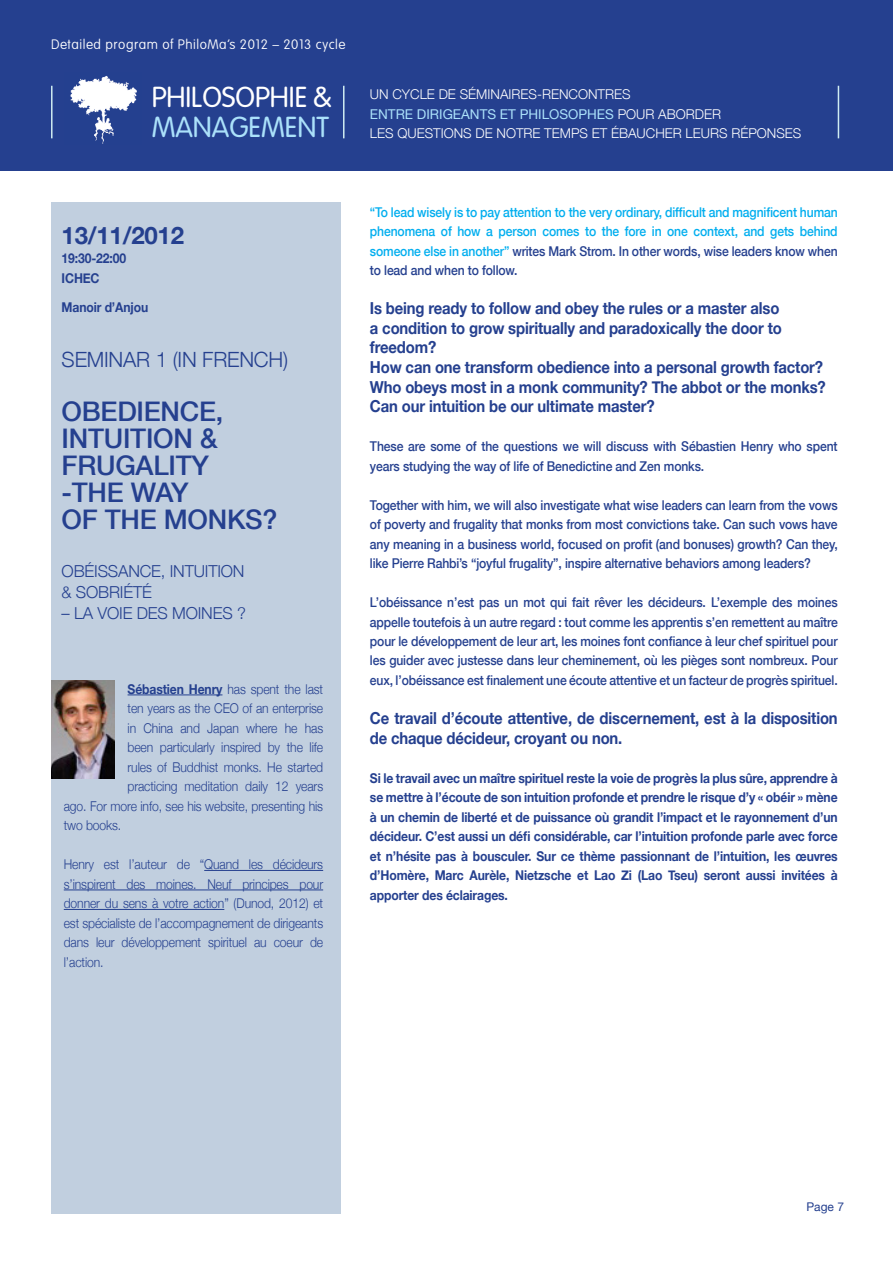
<style>
.page{position:relative;width:893px;height:1263px;background:#fff}
.page>*{position:absolute;margin:0;border:0;box-sizing:border-box;transform-origin:0 0}
.t1{font:300 28.5px "VAG Rounded Std";color:#fff}
.t2{font:300 28.5px "VAG Rounded Std";color:#abe1fa}
.t3{font:500 27px/27px "Helvetica Neue";letter-spacing:-.01em;color:#25408f}
.t4{font:700 24px "Helvetica Neue";letter-spacing:-.01em;color:#25408f}
.t5{font:300 21px "Helvetica Neue";letter-spacing:-.01em;color:#25408f}
.t6{font:700 16.5px/19.5px "Helvetica Neue";letter-spacing:-.01em;color:#25408f;scale:.9 1}
.t7{font:300 16.5px/21px "Helvetica Neue";letter-spacing:-.01em;color:#25408f}
.t8{font:500 13.5px/19.5px "Helvetica Neue";letter-spacing:-.01em;color:#25408f;text-align:justify;scale:.9 1}
.t9{font:700 13.5px/19.5px "Helvetica Neue";letter-spacing:-.01em;color:#25408f;scale:.9 1}
.t10{font:300 13.5px/19.5px "Helvetica Neue";letter-spacing:-.01em;color:#25408f;scale:.9 1}
.t11{font:500 13.5px/19.5px "Helvetica Neue";letter-spacing:-.01em;color:#00aeef;text-align:justify;scale:.9 1}
.t12{font:300 13.5px/19.5px "Helvetica Neue";color:#fff}
.t13{font:100 13.5px "VAG Rounded Std";letter-spacing:.04em;color:#fff}
.t14{font:12px "Helvetica Neue";color:#25408f}
.s1{font-weight:400;color:#abe1fa}
.s2{font-weight:700}
.s3{color:#25408f}
</style>
<div class="page">
<div style="left:51px;top:203px;width:289px;height:1011px;background:#c1cfdf"></div>
<div style="left:0;top:0;width:893px;height:170px;background:#25408f"></div>
<img style="left:70px;top:75px;width:67px;height:69px">
<hr style="left:343px;top:86px;width:1px;height:52px;background:#d0ecf1">
<hr style="left:838px;top:86px;width:1px;height:52px;background:#d0ecf1">
<hr style="left:51px;top:86px;width:2px;height:52px;background:#d0ecf1">
<img style="left:51px;top:680px;width:64px;height:98px">
<hr style="left:128px;top:694px;width:94px;height:1px;background:#25408f">
<hr style="left:204px;top:870px;width:119px;height:1px;background:#25408f">
<hr style="left:64px;top:889px;width:259px;height:1px;background:#25408f">
<hr style="left:64px;top:909px;width:160px;height:1px;background:#25408f">
<p class="t13" style="left:51px;top:36px;width:296px">Detailed program of PhiloMa’s 2012 – 2013 cycle</p>
<h1 class="t1" style="left:152px;top:81px;width:182px">PHILOSOPHIE &amp;</h1>
<h1 class="t2" style="left:152px;top:111px;width:179px">MANAGEMENT</h1>
<p class="t12" style="left:370px;top:84px;width:433px">Un cycle de séminaires-rencontres<br><span class="s1">ENTRE DIRIGEANTS ET PHILOSOPHES</span> pour aborder<br>les questions de notre temps et ébaucher leurs réponses</p>
<h3 class="t4" style="left:62px;top:220px;width:124px">13/11/2012</h3>
<p class="t9" style="left:62px;top:248px;width:73px">19:30-22:00<br>ICH EC</p>
<p class="t9" style="left:62px;top:297px;width:98px">Manoir d’Anjou</p>
<h3 class="t5" style="left:62px;top:347px;width:228px">Seminar 1 (in French)</h3>
<h2 class="t3" style="left:62px;top:398px;width:217px">Obedience, intuition &amp; frugality -the way<br>of the monks?</h2>
<p class="t7" style="left:62px;top:561px;width:184px">Obéissance, intuition &amp; sobriété</p>
<p class="t7" style="left:62px;top:603px;width:186px">– la voie des moines ?</p>
<p class="t10" style="left:128px;top:679px;width:219px"><span class="s2">Sébastien Henry</span> has spent the last ten years as the CEO</p>
<p class="t10" style="left:243px;top:698px;width:91px">of an enterprise</p>
<p class="t10" style="left:128px;top:718px;width:219px">in China and Japan where he has</p>
<p class="t10" style="left:128px;top:737px;width:219px">been particularly inspired by the life</p>
<p class="t10" style="left:128px;top:757px;width:219px">rules of Buddhist monks. He started</p>
<p class="t10" style="left:128px;top:776px;width:219px">practicing meditation daily 12 years</p>
<p class="t10" style="left:64px;top:796px;width:290px">ago. For more info, see his website, presenting his</p>
<p class="t10" style="left:64px;top:815px;width:65px">two books.</p>
<p class="t10" style="left:64px;top:854px;width:290px;text-align:justify">Henry est l’auteur de “Quand les décideurs s’inspirent des moines. Neuf principes pour donner du sens à votre action” (Dunod, 2012) et est spécialiste de l’accompagnement de dirigeants dans leur développement spirituel au coeur de l’action.</p>
<p class="t11" style="left:370px;top:202px;width:521px">“To lead wisely is to pay attention to the very ordinary, difficult and magnificent human phenomena of how a person comes to the fore in one context, and gets behind someone else in another” <span class="s3">writes Mark Strom. In other words, wise leaders know when to lead and when to follow.</span></p>
<p class="t6" style="left:370px;top:298px;width:508px">Is being ready to follow and obey the rules or a master also<br>a condition to grow spiritually and paradoxically the door to freedom?<br>How can one transform obedience into a personal growth factor?<br>Who obeys most in a monk community? The abbot or the monks?<br>Can our intuition be our ultimate master?</p>
<p class="t8" style="left:370px;top:436px;width:521px">These are some of the questions we will discuss with Sébastien Henry who spent years studying the way of life of Benedictine and Zen monks.</p>
<p class="t8" style="left:370px;top:495px;width:521px">Together with him, we will also investigate what wise leaders can learn from the vows of poverty and frugality that monks from most convictions take. Can such vows have any meaning in a business world, focused on profit (and bonuses) growth? Can they, like Pierre Rahbi’s “joyful frugality”, inspire alternative behaviors among leaders?</p>
<p class="t8" style="left:370px;top:592px;width:521px">L’obéissance n’est pas un mot qui fait rêver les décideurs. L’exemple des moines appelle toutefois à un autre regard : tout comme les apprentis s’en remettent au maître pour le développement de leur art, les moines font confiance à leur chef spirituel pour les guider avec justesse dans leur cheminement, où les pièges sont nombreux. Pour eux, l’obéissance est finalement une écoute attentive et un facteur de progrès spirituel.</p>
<p class="t6" style="left:370px;top:708px;width:521px">Ce travail d’écoute attentive, de discernement, est à la disposition de chaque décideur, croyant ou non.</p>
<p class="t9" style="left:370px;top:768px;width:521px;text-align:justify">Si le travail avec un maître spirituel reste la voie de progrès la plus sûre, apprendre à se mettre à l’écoute de son intuition profonde et prendre le risque d’y « obéir » mène à un chemin de liberté et de puissance où grandit l’impact et le rayonnement d’un décideur. C’est aussi un défi considérable, car l’intuition profonde parle avec force et n’hésite pas à bousculer. Sur ce thème passionnant de l’intuition, les œuvres d’Homère, Marc Aurèle, Nietzsche et Lao Zi (Lao Tseu) seront aussi invitées à apporter des éclairages.</p>
<p class="t14" style="left:806px;top:1199px;width:39px">PAGE 7</p>
</div>
